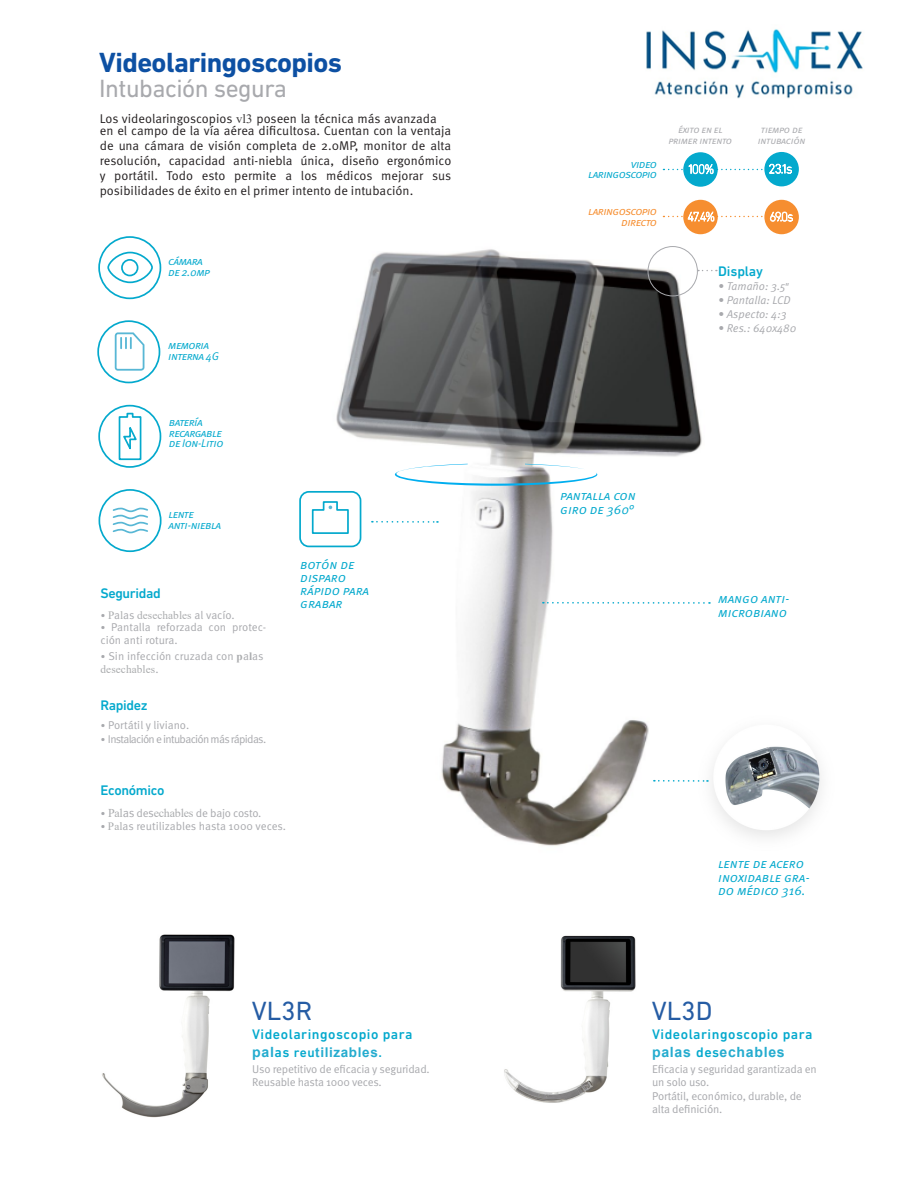
<style>
.page{position:relative;width:918px;height:1188px;background:#fff}
.page>*{position:absolute;margin:0;border:0;box-sizing:border-box;transform-origin:0 0}
.t1{font:700 28.2px "DIN Next LT Pro";letter-spacing:-.02em;color:#0d50a3}
.t2{font:26.85px "DIN Next LT Pro";color:#255ca4}
.t3{font:25.35px "DIN Next LT Pro";letter-spacing:-.02em;color:#a8a9ad}
.t4{font:500 14.1px "DIN Next LT Pro";letter-spacing:.035em;color:#04a9cd}
.t5{font:500 14.1px "DIN Next LT Pro";letter-spacing:-.025em;color:#04a9cd}
.t6{font:700 14.1px "Arial";letter-spacing:.035em;color:#25accf}
.t7{font:500 14.1px "DIN Next LT Pro";letter-spacing:-.01em;color:#04a9cd}
.t8{font:700 13.5px "Arial";letter-spacing:.035em;color:#25accf}
.t9{font:italic 13.05px/13px "Meta Pro";color:#04a9cd}
.t10{font:12.75px/14.9px "Meta Pro";color:#231f20}
.t11{font:11.25px/13.4px "Meta Pro";letter-spacing:-.02em;color:#a8a9ad}
.t12{font:11.25px/13.4px "Meta Pro";color:#a8a9ad}
.t13{font:italic 11.25px/10.6px "Meta Pro";letter-spacing:-.04em;color:#04a9cd}
.t14{font:italic 11.25px "Meta Pro";color:#a8a9ad}
.t15{font:11.25px "Times New Roman";letter-spacing:-.005em;color:#aaacae}
.t16{font:11.25px "Meta Pro";letter-spacing:-.06em;color:#a8a9ad}
.t17{font:italic 11.25px/10.6px "Meta Pro";letter-spacing:-.045em;color:#f68e30;text-align:right}
.t18{font:italic 9.9px/11.2px "Meta Pro";letter-spacing:-.02em;color:#a8a9ad;text-align:center}
.s1{font-family:"Times New Roman";color:#373535}
.s2{font-family:"DIN Next LT Pro";font-weight:500;color:#a8a9ad}
.s3{font-family:"Meta Pro";color:#a8a9ad}
.s4{font-family:"DIN Next LT Pro";font-weight:500}
.s5{font-family:"Times New Roman";font-weight:700;color:#aaacae}
.s6{font-family:"Times New Roman";font-size:12px;color:#aaacae}
.s7{font-size:12px}
.s8{font-family:"Times New Roman";color:#aaacae}
.s9{font-size:14.1px}
.s10{font-family:"DIN Next LT Pro";font-weight:500;font-size:14.1px;color:#04a9cd}
.s11{font-family:"DIN Next LT Pro";font-weight:500;color:#04a9cd}
</style>
<div class="page">
<img style="left:646px;top:29px;width:217px;height:70px">
<img style="left:327px;top:227px;width:387px;height:619px">
<img style="left:504px;top:935px;width:132px;height:168px">
<div style="left:98px;top:236px;width:63px;height:63px;border:2px solid #04a9cd;border-radius:50%"></div>
<div style="left:121px;top:259px;width:17px;height:17px;border:2px solid #04a9cd;border-radius:50%"></div>
<div style="left:107px;top:252px;width:46px;height:31px;border:2px solid #04a9cd;border-radius:50%"></div>
<div style="left:98px;top:405px;width:63px;height:63px;border:2px solid #04a9cd;border-radius:50%"></div>
<svg style="left:118px;top:412px;width:24px;height:49px"></svg>
<div style="left:99px;top:489px;width:63px;height:63px;border:2px solid #04a9cd;border-radius:50%"></div>
<svg style="left:112px;top:507px;width:36px;height:27px"></svg>
<div style="left:97px;top:320px;width:63px;height:63px;border:2px solid #04a9cd;border-radius:50%"></div>
<svg style="left:115px;top:332px;width:29px;height:39px"></svg>
<div style="left:683px;top:152px;width:35px;height:35px;background:#04a9cd;border-radius:50%"></div>
<div style="left:764px;top:152px;width:35px;height:34px;background:#04a9cd;border-radius:50%"></div>
<svg style="left:663px;top:164px;width:129px;height:10px"></svg>
<div style="left:683px;top:200px;width:35px;height:34px;background:#f68e30;border-radius:50%"></div>
<div style="left:764px;top:200px;width:35px;height:34px;background:#f68e30;border-radius:50%"></div>
<svg style="left:663px;top:211px;width:130px;height:12px"></svg>
<img style="left:102px;top:934px;width:133px;height:184px">
<svg style="left:395px;top:464px;width:202px;height:22px"></svg>
<div style="left:299px;top:491px;width:62px;height:56px;border:2px solid #04a9cd;border-radius:9px"></div>
<svg style="left:311px;top:500px;width:39px;height:35px"></svg>
<svg style="left:372px;top:521px;width:66px;height:2px"></svg>
<div style="left:648px;top:246px;width:50px;height:50px;border:1px solid #a8a9ad;border-radius:50%"></div>
<svg style="left:698px;top:270px;width:19px;height:1px"></svg>
<svg style="left:543px;top:602px;width:167px;height:2px"></svg>
<img style="left:687px;top:703px;width:134px;height:143px">
<svg style="left:654px;top:780px;width:54px;height:2px"></svg>
<h1 class="t1" style="left:99px;top:52px;width:244px">Videolaringoscopios</h1>
<h3 class="t3" style="left:99px;top:74px;width:189px">Intubación segura</h3>
<p class="t10" style="left:100px;top:113px;width:353px;line-height:12.6px">Los videolaringoscopios <span class="s1">vl3</span> poseen la técnica más avanzada en el campo de la vía aérea dificultosa. Cuentan con la ventaja</p>
<p class="t10" style="left:100px;top:139px;width:353px;text-align:justify">de una cámara de visión completa de 2.0MP, monitor de alta resolución, capacidad anti-niebla única, diseño ergonómico y portátil. Todo esto permite a los médicos mejorar sus posibilidades de éxito en el primer intento de intubación.</p>
<p class="t13" style="left:168px;top:256px;width:43px">cámara de 2.0mp</p>
<p class="t13" style="left:168px;top:340px;width:52px">memoria interna 4G</p>
<p class="t13" style="left:169px;top:417px;width:56px">batería recargable de Ion-Litio</p>
<p class="t13" style="left:169px;top:509px;width:54px">lente anti-niebla</p>
<p class="t5" style="left:100px;top:588px;width:62px">Seguridad</p>
<p class="t15" style="left:101px;top:609px;width:136px"><span class="s2">•</span> P<span class="s3">a</span>l<span class="s3">as</span> desechables <span class="s3">al vacío.</span></p>
<p class="t12" style="left:101px;top:621px;width:167px"><span class="s4">•</span> Pantalla reforzada con protec&shy;ción anti rotura.</p>
<p class="t12" style="left:101px;top:650px;width:164px"><span class="s4">•</span> Sin infección cruzada con <span class="s5">p</span>a<span class="s5">l</span>as</p>
<p class="t15" style="left:101px;top:663px;width:59px">desechables<span class="s3">.</span></p>
<p class="t5" style="left:100px;top:700px;width:49px">Rapidez</p>
<p class="t12" style="left:101px;top:719px;width:90px"><span class="s4">•</span> Portátil y liviano.</p>
<p class="t16" style="left:101px;top:734px;width:167px"><span class="s4">•</span> Instalación e intubación más rápidas.</p>
<p class="t9" style="left:300px;top:558px;width:70px">botón de disparo rápido para grabar</p>
<p class="t5" style="left:100px;top:785px;width:65px">Económico</p>
<p class="t11" style="left:101px;top:807px;width:162px"><span class="s4">•</span> <span class="s6">Pal</span><span class="s7">as</span> de<span class="s7">s</span><span class="s6">echables</span> de bajo costo.</p>
<p class="t12" style="left:101px;top:820px;width:187px"><span class="s4">•</span> <span class="s8">Pal</span>as reutilizables hasta 1000 veces.</p>
<h2 class="t2" style="left:252px;top:995px;width:62px">VL3R</h2>
<p class="t4" style="left:252px;top:1029px;width:162px">Videolaringoscopio para</p>
<p class="t8" style="left:252px;top:1045px;width:131px"><span class="s9">pal</span><span class="s10">as</span> <span class="s11">reu</span>tilizables<span class="s10">.</span></p>
<p class="t11" style="left:252px;top:1063px;width:179px">Uso repetitivo de eficacia y seguridad.<br>Reusable hasta 1000 veces.</p>
<p class="t13" style="left:588px;top:158px;width:70px;text-align:right">video laringoscopio</p>
<p class="t17" style="left:588px;top:206px;width:70px">laringoscopio directo</p>
<p class="t18" style="left:669px;top:124px;width:65px">éxito en el primer intento</p>
<p class="t18" style="left:758px;top:124px;width:49px">tiempo de intubación</p>
<p class="t7" style="left:718px;top:266px;width:46px">Display</p>
<p class="t14" style="left:718px;top:279px;width:72px">• Tamaño: 3.5"</p>
<p class="t14" style="left:718px;top:293px;width:74px">• Pantalla: LCD</p>
<p class="t14" style="left:718px;top:308px;width:70px">• Aspecto: 4:3</p>
<p class="t14" style="left:718px;top:322px;width:80px">• Res.: 640x480</p>
<p class="t9" style="left:560px;top:489px;width:77px">pantalla con giro de 360°</p>
<p class="t9" style="left:718px;top:592px;width:73px">mango anti&shy;microbiano</p>
<p class="t9" style="left:718px;top:857px;width:93px">lente de acero inoxidable gra&shy;do médico 316.</p>
<h2 class="t2" style="left:652px;top:995px;width:62px">VL3D</h2>
<p class="t4" style="left:652px;top:1029px;width:162px">Videolaringoscopio para</p>
<p class="t6" style="left:652px;top:1045px;width:134px">palas <span class="s11">des</span>echables</p>
<p class="t11" style="left:652px;top:1063px;width:166px">Eficacia y seguridad garantizada en un solo uso.<br>Portátil, económico, durable, de alta definición.</p>
</div>
